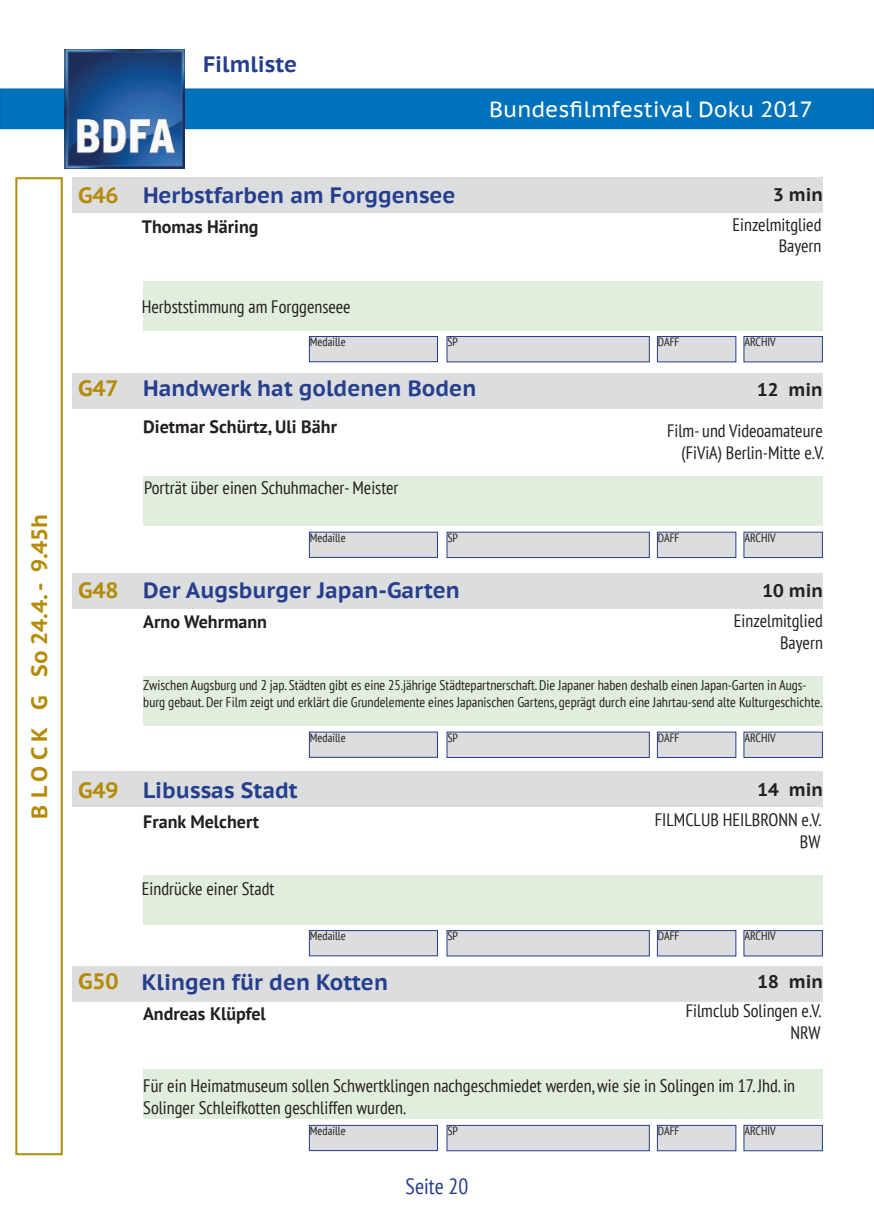
<style>
.page{position:relative;width:874px;height:1225px;background:#fff}
.page>*{position:absolute;margin:0;border:0;box-sizing:border-box;transform-origin:0 0}
.t1{font:700 22.2px "PT Sans Caption";color:#253f8e}
.t2{font:700 22.2px "PT Sans Caption";color:#b58b05}
.t3{font:22px "PT Sans Caption";color:#fff}
.t4{font:condensed 22px "PT Sans";color:#253f8e}
.t5{font:700 18.2px "PT Sans Caption";color:#231f20}
.t6{font:condensed 18px/21.6px "PT Sans";color:#231f20}
.t7{font:700 18px "PT Sans";color:#231f20}
.t8{font:condensed 14px/16.8px "PT Sans";color:#231f20}
.t9{font:condensed 12px "PT Sans";color:#231f20}
</style>
<div class="page">
<div style="left:1px;top:89px;width:871px;height:39px;background:#0072bc"></div>
<div style="left:0;top:88px;width:873px;height:41px;border:2px solid #006cb7"></div>
<div style="left:657px;top:336px;width:78px;height:26px;background:#dcdddf"></div>
<div style="left:656px;top:336px;width:80px;height:26px;border:1px solid #253f8e"></div>
<div style="left:309px;top:336px;width:128px;height:26px;background:#dcdddf"></div>
<div style="left:309px;top:336px;width:129px;height:26px;border:1px solid #253f8e"></div>
<div style="left:447px;top:336px;width:202px;height:26px;background:#dcdddf"></div>
<div style="left:446px;top:336px;width:203px;height:26px;border:1px solid #253f8e"></div>
<div style="left:743px;top:336px;width:79px;height:26px;background:#dcdddf"></div>
<div style="left:743px;top:336px;width:79px;height:26px;border:1px solid #253f8e"></div>
<div style="left:72px;top:177px;width:750px;height:36px;background:#dcdddf"></div>
<div style="left:143px;top:281px;width:679px;height:49px;background:#e1eedd"></div>
<div style="left:657px;top:1125px;width:78px;height:25px;background:#dcdddf"></div>
<div style="left:656px;top:1124px;width:80px;height:27px;border:1px solid #253f8e"></div>
<div style="left:309px;top:1125px;width:128px;height:25px;background:#dcdddf"></div>
<div style="left:309px;top:1124px;width:129px;height:27px;border:1px solid #253f8e"></div>
<div style="left:447px;top:1125px;width:202px;height:25px;background:#dcdddf"></div>
<div style="left:446px;top:1124px;width:203px;height:27px;border:1px solid #253f8e"></div>
<div style="left:743px;top:1125px;width:79px;height:25px;background:#dcdddf"></div>
<div style="left:743px;top:1124px;width:79px;height:27px;border:1px solid #253f8e"></div>
<div style="left:72px;top:966px;width:750px;height:35px;background:#dcdddf"></div>
<div style="left:143px;top:1069px;width:679px;height:50px;background:#e1eedd"></div>
<div style="left:657px;top:532px;width:78px;height:25px;background:#dcdddf"></div>
<div style="left:656px;top:531px;width:80px;height:27px;border:1px solid #253f8e"></div>
<div style="left:309px;top:532px;width:128px;height:25px;background:#dcdddf"></div>
<div style="left:309px;top:531px;width:129px;height:27px;border:1px solid #253f8e"></div>
<div style="left:447px;top:532px;width:202px;height:25px;background:#dcdddf"></div>
<div style="left:446px;top:531px;width:203px;height:27px;border:1px solid #253f8e"></div>
<div style="left:743px;top:532px;width:79px;height:25px;background:#dcdddf"></div>
<div style="left:743px;top:531px;width:79px;height:27px;border:1px solid #253f8e"></div>
<div style="left:72px;top:373px;width:750px;height:35px;background:#dcdddf"></div>
<div style="left:143px;top:476px;width:679px;height:50px;background:#e1eedd"></div>
<div style="left:657px;top:930px;width:78px;height:26px;background:#dcdddf"></div>
<div style="left:656px;top:930px;width:80px;height:26px;border:1px solid #253f8e"></div>
<div style="left:309px;top:930px;width:128px;height:25px;background:#dcdddf"></div>
<div style="left:309px;top:930px;width:129px;height:26px;border:1px solid #253f8e"></div>
<div style="left:447px;top:930px;width:202px;height:26px;background:#dcdddf"></div>
<div style="left:446px;top:930px;width:203px;height:26px;border:1px solid #253f8e"></div>
<div style="left:743px;top:930px;width:79px;height:26px;background:#dcdddf"></div>
<div style="left:743px;top:930px;width:79px;height:26px;border:1px solid #253f8e"></div>
<div style="left:72px;top:771px;width:750px;height:35px;background:#dcdddf"></div>
<div style="left:143px;top:874px;width:679px;height:50px;background:#e1eedd"></div>
<div style="left:657px;top:732px;width:78px;height:25px;background:#dcdddf"></div>
<div style="left:656px;top:731px;width:80px;height:27px;border:1px solid #253f8e"></div>
<div style="left:309px;top:732px;width:128px;height:25px;background:#dcdddf"></div>
<div style="left:309px;top:731px;width:129px;height:27px;border:1px solid #253f8e"></div>
<div style="left:447px;top:732px;width:202px;height:25px;background:#dcdddf"></div>
<div style="left:446px;top:731px;width:203px;height:27px;border:1px solid #253f8e"></div>
<div style="left:743px;top:732px;width:79px;height:25px;background:#dcdddf"></div>
<div style="left:743px;top:731px;width:79px;height:27px;border:1px solid #253f8e"></div>
<div style="left:72px;top:573px;width:750px;height:35px;background:#dcdddf"></div>
<div style="left:143px;top:676px;width:679px;height:50px;background:#e1eedd"></div>
<img style="left:66px;top:49px;width:119px;height:119px">
<div style="left:15px;top:177px;width:48px;height:978px;border:2px solid #b58b05"></div>
<p class="t2" style="left:25px;top:818px;width:306px;rotate:-90deg">B L O C K G So 24.4. - 9.45h</p>
<p class="t1" style="left:203px;top:50px;width:96px">Filmliste</p>
<p class="t3" style="left:489px;top:95px;width:325px">Bundesfilmfestival Doku 2017</p>
<p class="t2" style="left:78px;top:180px;width:42px">G46</p>
<p class="t1" style="left:143px;top:180px;width:314px">Herbstfarben am Forggensee</p>
<p class="t5" style="left:772px;top:183px;width:51px">3 min</p>
<p class="t7" style="left:142px;top:215px;width:118px">Thomas Häring</p>
<p class="t6" style="left:732px;top:213px;width:90px">Einzelmitglied</p>
<p class="t6" style="left:778px;top:235px;width:44px">Bayern</p>
<p class="t6" style="left:142px;top:295px;width:210px">Herbststimmung am Forggenseee</p>
<p class="t9" style="left:310px;top:334px;width:37px">Medaille</p>
<p class="t9" style="left:447px;top:334px;width:12px">SP</p>
<p class="t9" style="left:657px;top:334px;width:23px">DAFF</p>
<p class="t9" style="left:744px;top:334px;width:33px">ARCHIV</p>
<p class="t2" style="left:78px;top:373px;width:42px">G47</p>
<p class="t1" style="left:143px;top:374px;width:334px">Handwerk hat goldenen Boden</p>
<p class="t7" style="left:143px;top:414px;width:195px">Dietmar Schürtz, Uli Bähr</p>
<p class="t5" style="left:757px;top:377px;width:67px">12 min</p>
<p class="t6" style="left:666px;top:420px;width:158px;text-align:right">Film- und Videoamateure (FiViA) Berlin-Mitte e.V.</p>
<p class="t6" style="left:144px;top:476px;width:256px">Porträt über einen Schuhmacher- Meister</p>
<p class="t9" style="left:310px;top:530px;width:37px">Medaille</p>
<p class="t9" style="left:447px;top:530px;width:12px">SP</p>
<p class="t9" style="left:657px;top:530px;width:23px">DAFF</p>
<p class="t9" style="left:744px;top:530px;width:33px">ARCHIV</p>
<p class="t2" style="left:78px;top:575px;width:42px">G48</p>
<p class="t1" style="left:143px;top:575px;width:318px">Der Augsburger Japan-Garten</p>
<p class="t5" style="left:762px;top:578px;width:62px">10 min</p>
<p class="t7" style="left:143px;top:610px;width:125px">Arno Wehrmann</p>
<p class="t6" style="left:733px;top:610px;width:90px">Einzelmitglied</p>
<p class="t6" style="left:779px;top:631px;width:44px">Bayern</p>
<p class="t8" style="left:143px;top:676px;width:680px">Zwischen Augsburg und 2 jap. Städten gibt es eine 25.jährige Städtepartnerschaft. Die Japaner haben deshalb einen Japan-Garten in Augs&shy;burg gebaut. Der Film zeigt und erklärt die Grundelemente eines Japanischen Gartens, geprägt durch eine Jahrtau-send alte Kulturgeschichte.</p>
<p class="t9" style="left:310px;top:729px;width:37px">Medaille</p>
<p class="t9" style="left:447px;top:729px;width:12px">SP</p>
<p class="t9" style="left:657px;top:729px;width:23px">DAFF</p>
<p class="t9" style="left:744px;top:729px;width:33px">ARCHIV</p>
<p class="t2" style="left:78px;top:775px;width:42px">G49</p>
<p class="t1" style="left:143px;top:775px;width:156px">Libussas Stadt</p>
<p class="t5" style="left:757px;top:778px;width:67px">14 min</p>
<p class="t7" style="left:143px;top:810px;width:117px">Frank Melchert</p>
<p class="t6" style="left:654px;top:808px;width:168px">FILMCLUB HEILBRONN e.V.</p>
<p class="t6" style="left:799px;top:830px;width:22px">BW</p>
<p class="t6" style="left:142px;top:878px;width:134px">Eindrücke einer Stadt</p>
<p class="t9" style="left:310px;top:928px;width:37px">Medaille</p>
<p class="t9" style="left:447px;top:928px;width:12px">SP</p>
<p class="t9" style="left:657px;top:928px;width:23px">DAFF</p>
<p class="t9" style="left:744px;top:928px;width:33px">ARCHIV</p>
<p class="t2" style="left:78px;top:966px;width:42px">G50</p>
<p class="t1" style="left:142px;top:967px;width:247px">Klingen für den Kotten</p>
<p class="t5" style="left:757px;top:969px;width:67px">18 min</p>
<p class="t7" style="left:143px;top:1001px;width:124px">Andreas Klüpfel</p>
<p class="t6" style="left:685px;top:999px;width:137px">Filmclub Solingen e.V.</p>
<p class="t6" style="left:790px;top:1021px;width:31px">NRW</p>
<p class="t6" style="left:143px;top:1074px;width:653px">Für ein Heimatmuseum sollen Schwertklingen nachgeschmiedet werden, wie sie in Solingen im 17. Jhd. in<br>Solinger Schleifkotten geschliffen wurden.</p>
<p class="t9" style="left:310px;top:1123px;width:37px">Medaille</p>
<p class="t9" style="left:447px;top:1123px;width:12px">SP</p>
<p class="t9" style="left:657px;top:1123px;width:23px">DAFF</p>
<p class="t9" style="left:744px;top:1123px;width:33px">ARCHIV</p>
<p class="t4" style="left:405px;top:1172px;width:64px">Seite 20</p>
</div>
